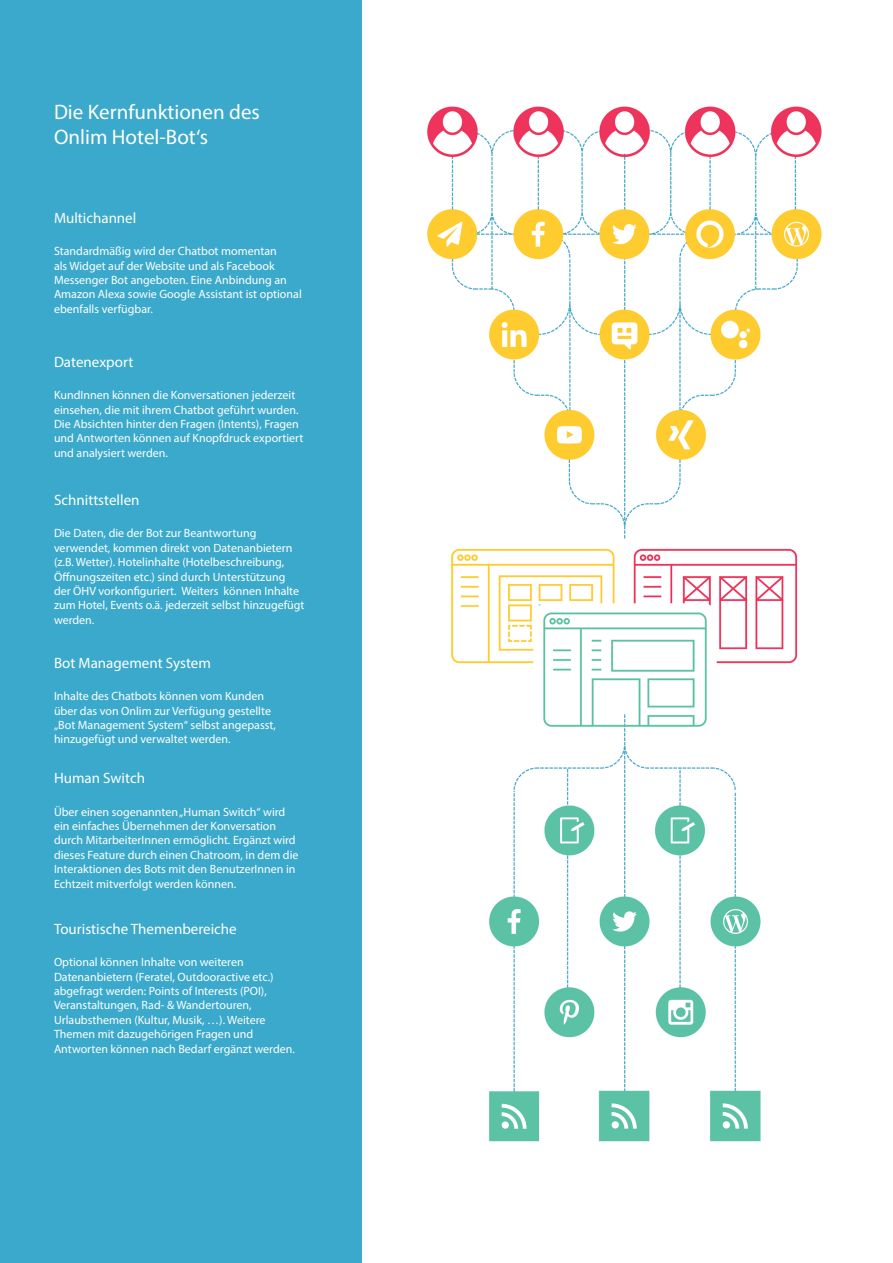
<style>
.page{position:relative;width:893px;height:1263px;background:#fff}
.page>*{position:absolute;margin:0;border:0;box-sizing:border-box;transform-origin:0 0}
.t1{font:21px/25.2px "Myriad Pro";color:#fff}
.t2{font:15px "Myriad Pro";color:#fff}
.t3{font:12px/14.4px "Myriad Pro";color:#fff}
</style>
<div class="page">
<img style="left:427px;top:106px;width:395px;height:1036px">
<div style="left:0;top:0;width:362px;height:1263px;background:#3ba9cb"></div>
<p class="t1" style="left:54px;top:99px;width:207px">Die Kernfunktionen des<br>Onlim Hotel-Bot‘s</p>
<p class="t2" style="left:54px;top:208px;width:84px">Multichannel</p>
<p class="t3" style="left:54px;top:244px;width:249px">Standardmäßig wird der Chatbot momentan<br>als Widget auf der Website und als Facebook Messenger Bot angeboten. Eine Anbindung an Amazon Alexa sowie Google Assistant ist optional ebenfalls verfügbar.</p>
<p class="t2" style="left:54px;top:352px;width:81px">Datenexport</p>
<p class="t3" style="left:54px;top:388px;width:251px">KundInnen können die Konversationen jederzeit einsehen, die mit ihrem Chatbot geführt wurden.<br>Die Absichten hinter den Fragen (Intents), Fragen und Antworten können auf Knopfdruck exportiert und analysiert werden.</p>
<p class="t2" style="left:54px;top:491px;width:87px">Schnittstellen</p>
<p class="t3" style="left:54px;top:526px;width:252px">Die Daten, die der Bot zur Beantwortung verwendet, kommen direkt von Datenanbietern (z.B. Wetter). Hotelinhalte (Hotelbeschreibung, Öffnungszeiten etc.) sind durch Unterstützung der ÖHV vorkonfiguriert. Weiters können Inhalte zum Hotel, Events o.ä. jederzeit selbst hinzugefügt werden.</p>
<p class="t2" style="left:54px;top:653px;width:158px">Bot Management System</p>
<p class="t3" style="left:54px;top:689px;width:223px">Inhalte des Chatbots können vom Kunden über das von Onlim zur Verfügung gestellte „Bot Management System“ selbst angepasst, hinzugefügt und verwaltet werden.</p>
<p class="t2" style="left:54px;top:769px;width:93px">Human Switch</p>
<p class="t3" style="left:54px;top:804px;width:246px">Über einen sogenannten „Human Switch“ wird ein einfaches Übernehmen der Konversation durch MitarbeiterInnen ermöglicht. Ergänzt wird dieses Feature durch einen Chatroom, in dem die Interaktionen des Bots mit den BenutzerInnen in Echtzeit mitverfolgt werden können.</p>
<p class="t2" style="left:54px;top:919px;width:184px">Touristische Themenbereiche</p>
<p class="t3" style="left:54px;top:955px;width:242px">Optional können Inhalte von weiteren Datenanbietern (Feratel, Outdooractive etc.) abgefragt werden: Points of Interests (POI), Veranstaltungen, Rad- &amp; Wandertouren, Urlaubsthemen (Kultur, Musik, …). Weitere Themen mit dazugehörigen Fragen und Antworten können nach Bedarf ergänzt werden.</p>
</div>
